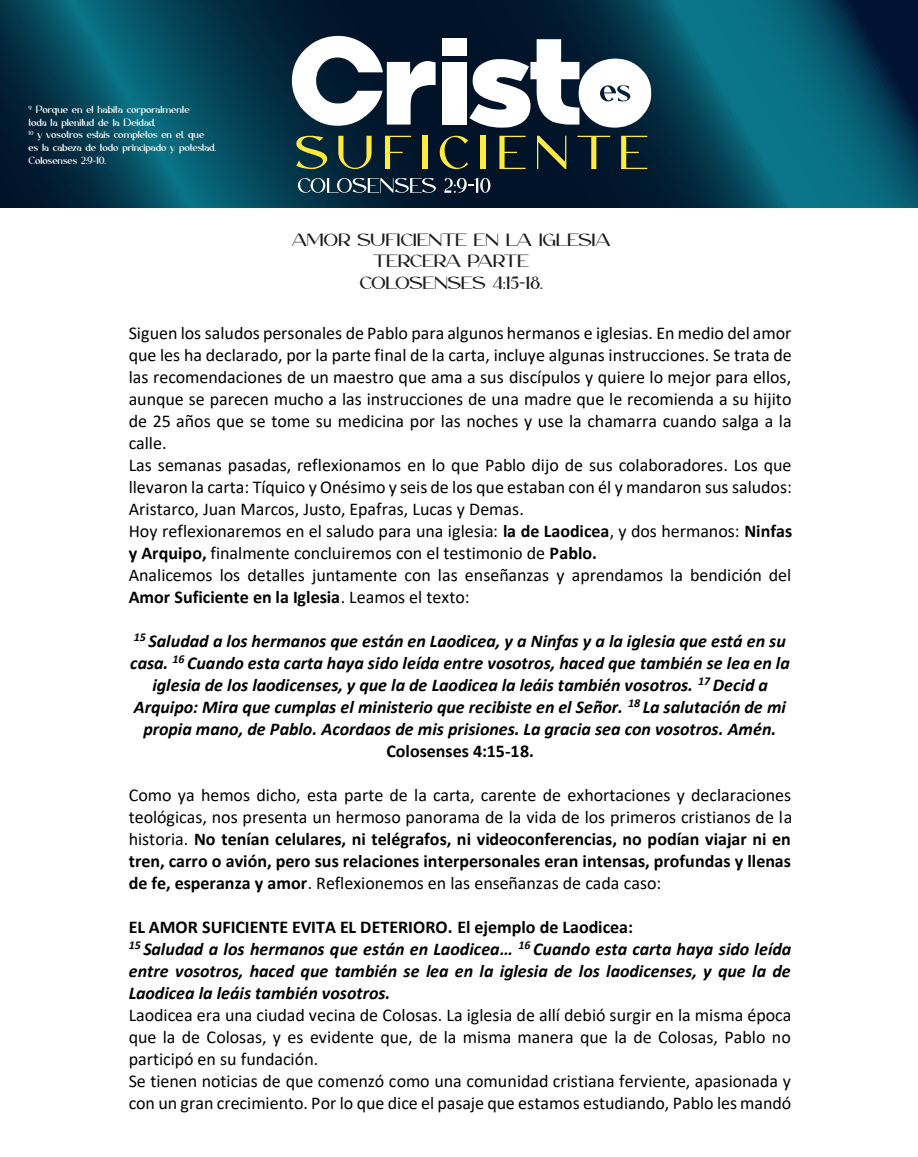
<style>
.page{position:relative;width:918px;height:1157px;background:#fff}
.page>*{position:absolute;margin:0;border:0;box-sizing:border-box;transform-origin:0 0}
.t1{font:18px/21.9px "Calibri";color:#000}
.t2{font:italic 700 18px/22px "Calibri";color:#000;text-align:center}
.t3{font:700 18px/21.9px "Calibri";color:#000;text-align:center}
.t4{font:17.7px/21.3px "Caligna DEMO Regular";color:#1d1d1b;text-align:center;scale:1.08 1}
.t5{font:10.5px/12.6px "Caligna DEMO Regular";color:#fff}
.s1{font-family:"Myriad Pro"}
.s2{font-weight:700}
.s3{font-style:normal}
</style>
<div class="page">
<svg style="left:0;top:0;width:918px;height:207px;background:#054055"></svg>
<svg style="left:296px;top:136px;width:31px;height:33px"></svg>
<svg style="left:338px;top:136px;width:34px;height:33px"></svg>
<svg style="left:385px;top:136px;width:26px;height:33px"></svg>
<div style="left:422px;top:136px;width:5px;height:33px;background:#ffeb3d"></div>
<svg style="left:440px;top:136px;width:28px;height:33px"></svg>
<div style="left:480px;top:136px;width:5px;height:33px;background:#ffeb3d"></div>
<svg style="left:499px;top:136px;width:27px;height:33px"></svg>
<svg style="left:537px;top:136px;width:29px;height:33px"></svg>
<svg style="left:577px;top:136px;width:33px;height:33px"></svg>
<svg style="left:621px;top:136px;width:26px;height:33px"></svg>
<svg style="left:298px;top:178px;width:138px;height:15px;background:#435b6b"></svg>
<svg style="left:444px;top:177px;width:46px;height:16px"></svg>
<svg style="left:292px;top:36px;width:144px;height:90px"></svg>
<div style="left:442px;top:62px;width:24px;height:63px;background:#fff"></div>
<div style="left:442px;top:39px;width:24px;height:17px;background:#fff"></div>
<svg style="left:470px;top:39px;width:181px;height:89px"></svg>
<p class="t5" style="left:29px;top:103px;width:189px"><sup>9</sup> Porque en el habita corporalmente<br>toda la plenitud de la Deidad,<br><sup>10</sup> y vosotros estais completos en el, que es la cabeza de todo principado y potestad.<br>Colosenses 2:9<span class="s1">-</span>10.</p>
<p class="t4" style="left:292px;top:229px;width:296px">AMOR SUFICIENTE EN LA IGLESIA<br>TERCERA PARTE<br>COLOSENSES 4:15<span class="s1">-</span>18.</p>
<p class="t3" style="left:337px;top:234px;width:249px">AMOR SUFICIENTE EN LA IGLESIA<br>Tercera parte<br>Colosenses 4:15-18.</p>
<p class="t1" style="left:129px;top:322px;width:665px">Siguen los saludos personales de Pablo para algunos hermanos e iglesias. En medio del amor que les ha declarado, por la parte final de la carta, incluye algunas instrucciones. Se trata de las recomendaciones de un maestro que ama a sus discípulos y quiere lo mejor para ellos, aunque se parecen mucho a las instrucciones de una madre que le recomienda a su hijito de 25 años que se tome su medicina por las noches y use la chamarra cuando salga a la calle.<br>Las semanas pasadas, reflexionamos en lo que Pablo dijo de sus colaboradores. Los que llevaron la carta: Tíquico y Onésimo y seis de los que estaban con él y mandaron sus saludos:<br>Aristarco, Juan Marcos, Justo, Epafras, Lucas y Demas.<br>Hoy reflexionaremos en el saludo para una iglesia: <span class="s2">la de Laodicea</span>, y dos hermanos: <span class="s2">Ninfas y Arquipo,</span> finalmente concluiremos con el testimonio de <span class="s2">Pablo.<br></span>Analicemos los detalles juntamente con las enseñanzas y aprendamos la bendición del <span class="s2">Amor Suficiente en la Iglesia</span>. Leamos el texto:</p>
<p class="t2" style="left:130px;top:629px;width:661px"><sup>15</sup> Saludad a los hermanos que están en Laodicea, y a Ninfas y a la iglesia que está en su casa. <sup>16</sup> Cuando esta carta haya sido leída entre vosotros, haced que también se lea en la iglesia de los laodicenses, y que la de Laodicea la leáis también vosotros. <sup>17</sup> Decid a Arquipo: Mira que cumplas el ministerio que recibiste en el Señor. <sup>18</sup> La salutación de mi propia mano, de Pablo. Acordaos de mis prisiones. La gracia sea con vosotros. Amén.</p>
<p class="t3" style="left:386px;top:739px;width:149px">Colosenses 4:15-18.</p>
<p class="t1" style="left:129px;top:783px;width:665px;text-align:justify">Como ya hemos dicho, esta parte de la carta, carente de exhortaciones y declaraciones teológicas, nos presenta un hermoso panorama de la vida de los primeros cristianos de la historia. <span class="s2">No tenían celulares, ni telégrafos, ni videoconferencias, no podían viajar ni en tren, carro o avión, pero sus relaciones interpersonales eran intensas, profundas y llenas de fe, esperanza y amor</span>. Reflexionemos en las enseñanzas de cada caso:</p>
<p class="t2" style="left:129px;top:915px;width:664px;text-align:left"><span class="s3">EL AMOR SUFICIENTE EVITA EL DETERIORO. El ejemplo de Laodicea:<br></span><sup>15</sup> Saludad a los hermanos que están en Laodicea… <sup>16</sup> Cuando esta carta haya sido leída entre vosotros, haced que también se lea en la iglesia de los laodicenses, y que la de Laodicea la leáis también vosotros.</p>
<p class="t1" style="left:129px;top:1003px;width:664px">Laodicea era una ciudad vecina de Colosas. La iglesia de allí debió surgir en la misma época que la de Colosas, y es evidente que, de la misma manera que la de Colosas, Pablo no participó en su fundación.<br>Se tienen noticias de que comenzó como una comunidad cristiana ferviente, apasionada y con un gran crecimiento. Por lo que dice el pasaje que estamos estudiando, Pablo les mandó</p>
</div>
